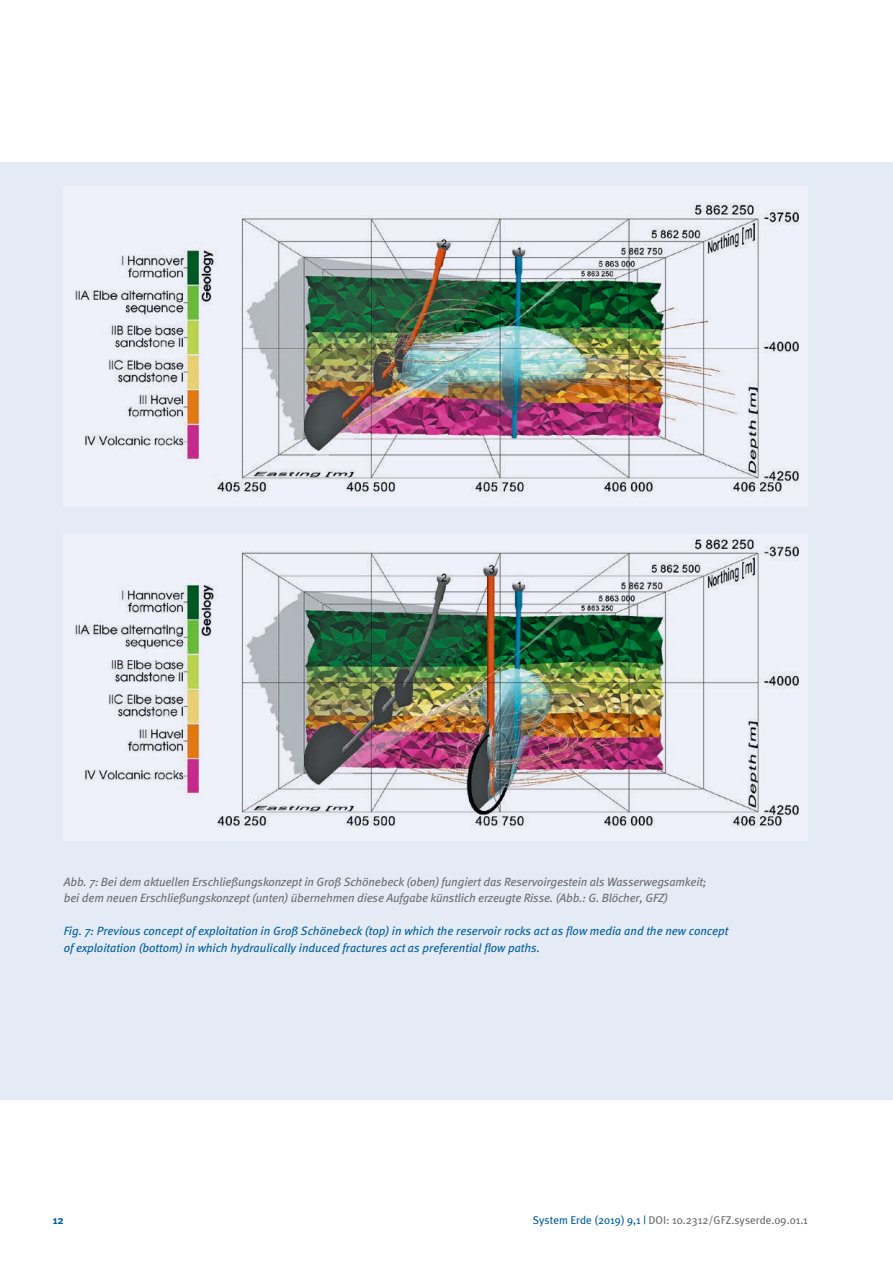
<style>
.page{position:relative;width:893px;height:1263px;background:#fff}
.page>*{position:absolute;margin:0;border:0;box-sizing:border-box;transform-origin:0 0}
.t1{font:italic 12px/16.5px "Meta";letter-spacing:-.01em;color:#6c6d70}
.t2{font:italic 12px/16.5px "Meta";color:#005f9f}
.t3{font:11.25px "Meta Plus";color:#6c6d70}
.t4{font:700 11.25px "Meta";color:#005f9f}
.s1{color:#005f9f}
</style>
<div class="page">
<div style="left:0;top:162px;width:893px;height:937px;background:#e5ebf4"></div>
<img style="left:75px;top:202px;width:725px;height:295px">
<img style="left:74px;top:539px;width:726px;height:294px">
<p class="t1" style="left:64px;top:873px;width:644px">Abb. 7: Bei dem aktuellen Erschließungskonzept in Groß Schönebeck (oben) fungiert das Reservoirgestein als Wasserwegsamkeit; bei dem neuen Erschließungskonzept (unten) übernehmen diese Aufgabe künstlich erzeugte Risse. (Abb.: G. Blöcher, GFZ)</p>
<p class="t2" style="left:64px;top:922px;width:666px">Fig. 7: Previous concept of exploitation in Groß Schönebeck (top) in which the reservoir rocks act as flow media and the new concept of exploitation (bottom) in which hydraulically induced fractures act as preferential flow paths.</p>
<p class="t4" style="left:53px;top:1213px;width:13px">12</p>
<p class="t3" style="left:533px;top:1214px;width:277px"><span class="s1">System Erde (2019) 9,1 |</span> DOI: 10.2312/GFZ.syserde.09.01.1</p>
</div>
